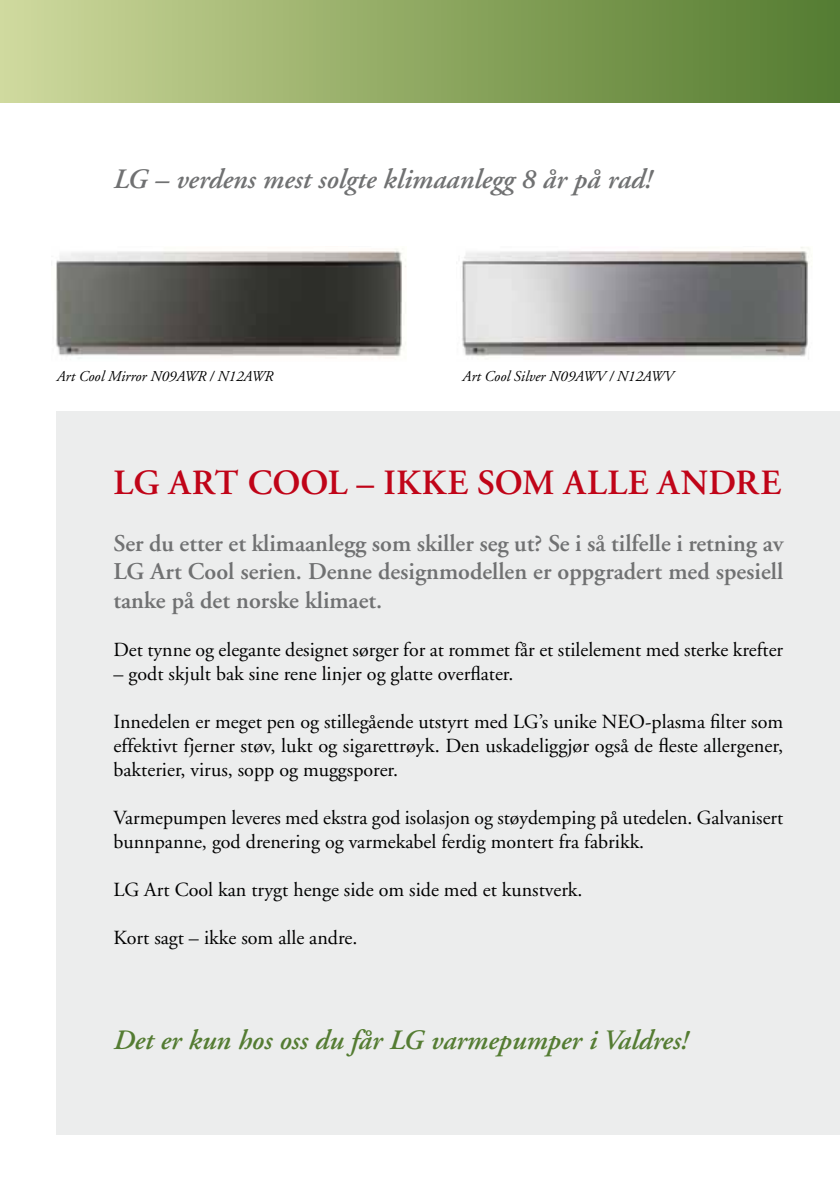
<style>
.page{position:relative;width:840px;height:1191px;background:#fff}
.page>*{position:absolute;margin:0;border:0;box-sizing:border-box;transform-origin:0 0}
.t1{font:600 35.4px "Adobe Garamond";color:#c00418}
.t2{font:italic 600 28px "Adobe Garamond";color:#547c32}
.t3{font:italic 600 28px "Adobe Garamond";color:#707172}
.t4{font:600 24px/28px "Adobe Garamond";color:#707172;text-align:justify}
.t5{font:20px/24px "Adobe Garamond";color:#000;text-align:justify}
.t6{font:italic 15px "Adobe Garamond";color:#000}
</style>
<div class="page">
<div style="left:57px;top:411px;width:782px;height:723px;background:#eceded"></div>
<div style="left:0;top:0;width:839px;height:102px;background:linear-gradient(to right,#ced89b,#537b2e)"></div>
<img style="left:462px;top:247px;width:347px;height:112px">
<img style="left:56px;top:248px;width:350px;height:111px">
<h2 class="t3" style="left:113px;top:164px;width:539px">LG – verdens mest solgte klimaanlegg 8 år på rad!</h2>
<p class="t6" style="left:57px;top:368px;width:218px">Art Cool Mirror N09AWR / N12AWR</p>
<p class="t6" style="left:462px;top:368px;width:212px">Art Cool Silver N09AWV / N12AWV</p>
<h1 class="t1" style="left:113px;top:463px;width:185px">LG Art Cool</h1>
<h1 class="t1" style="left:356px;top:463px;width:64px">– ikke</h1>
<h1 class="t1" style="left:477px;top:463px;width:109px">som alle</h1>
<h1 class="t1" style="left:657px;top:463px;width:102px">andre</h1>
<p class="t4" style="left:113px;top:530px;width:672px">Ser du etter et klimaanlegg som skiller seg ut? Se i så tilfelle i retning av LG Art Cool serien. Denne designmodellen er oppgradert med spesiell tanke på det norske klimaet.</p>
<p class="t5" style="left:113px;top:637px;width:671px">Det tynne og elegante designet sørger for at rommet får et stilelement med sterke krefter</p>
<p class="t5" style="left:113px;top:661px;width:401px">– godt skjult bak sine rene linjer og glatte overflater.</p>
<p class="t5" style="left:113px;top:709px;width:670px">Innedelen er meget pen og stillegående utstyrt med LG’s unike NEO-plasma filter som effektivt fjerner støv, lukt og sigarettrøyk. Den uskadeliggjør også de fleste allergener, bakterier, virus, sopp og muggsporer.</p>
<p class="t5" style="left:113px;top:805px;width:671px">Varmepumpen leveres med ekstra god isolasjon og støydemping på utedelen. Galvanisert bunnpanne, god drenering og varmekabel ferdig montert fra fabrikk.</p>
<p class="t5" style="left:113px;top:877px;width:470px">LG Art Cool kan trygt henge side om side med et kunstverk.</p>
<p class="t5" style="left:113px;top:925px;width:245px">Kort sagt – ikke som alle andre.</p>
<h2 class="t2" style="left:113px;top:1024px;width:575px">Det er kun hos oss du får LG varmepumper i Valdres!</h2>
</div>
